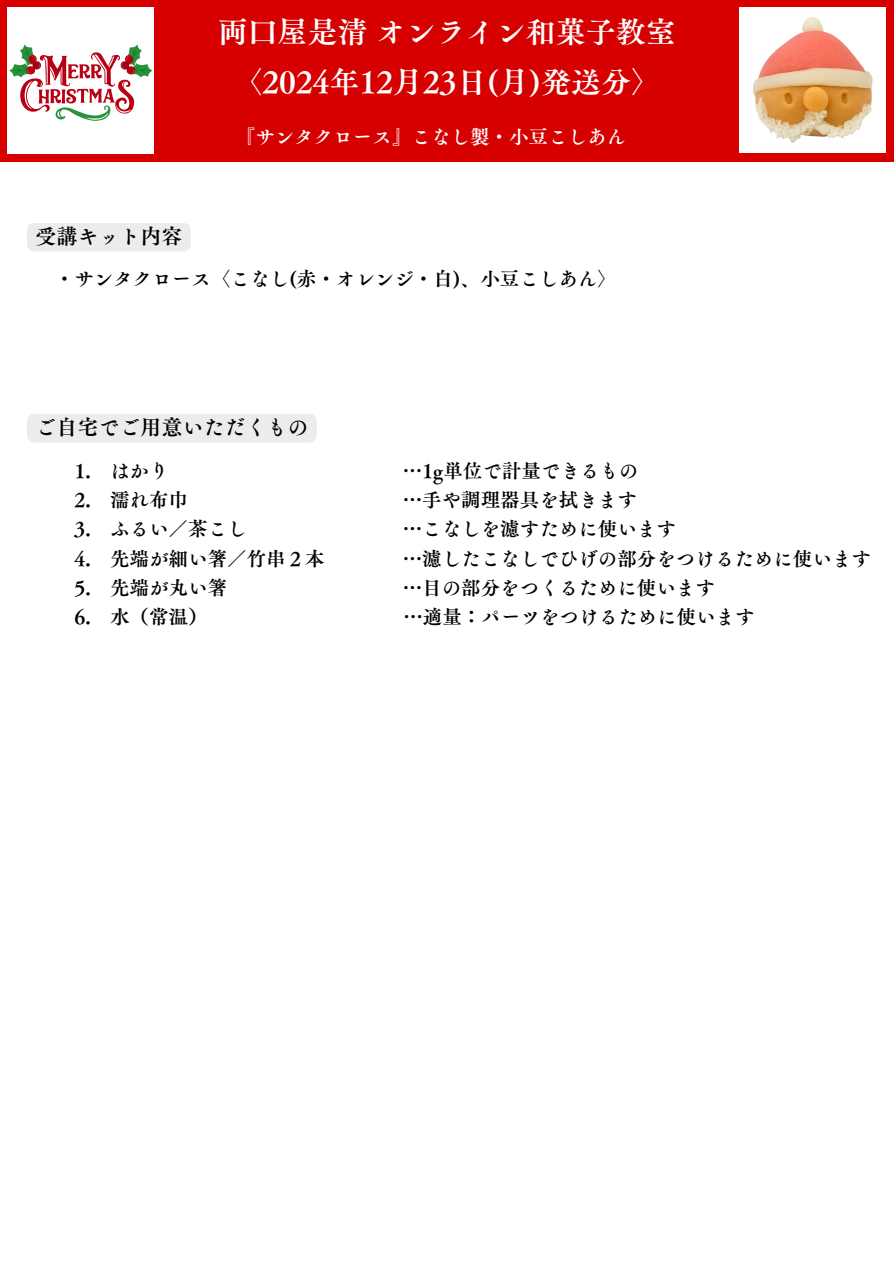
<style>
.page{position:relative;width:894px;height:1264px;background:#fff}
.page>*{position:absolute;margin:0;border:0;box-sizing:border-box;transform-origin:0 0}
.t1{font:30px/49.5px "Canva Tsuku A Old Min Pr 6 N B";color:#fff;text-align:center}
.t2{font:21px "Canva Tsuku A Old Min Pr 6 N B";color:#000}
.t3{font:19.5px "Canva Tsuku A Old Min Pr 6 N B";color:#000}
.t4{font:19.5px "Canva Tsuku A Old Min Pr 6 N B";color:#fff}
</style>
<div class="page">
<div style="left:0;top:0;width:893px;height:162px;background:#d60000"></div>
<div style="left:7px;top:7px;width:147px;height:146px;background:#fff"></div>
<img style="left:739px;top:7px;width:147px;height:146px">
<svg style="left:9px;top:44px;width:144px;height:76px"></svg>
<div style="left:27px;top:223px;width:164px;height:29px;background:#ececec"></div>
<div style="left:27px;top:414px;width:290px;height:28px;background:#ececec"></div>
<p class="t1" style="left:218px;top:7px;width:459px">両口屋是清オンライン和菓子教室〈2024年12月 23日 (月 )発送分〉</p>
<p class="t4" style="left:236px;top:127px;width:391px">『サンタクロース』こなし製・小豆こしあん</p>
<p class="t2" style="left:35px;top:226px;width:148px">受講キット内容</p>
<p class="t3" style="left:55px;top:268px;width:563px">・サンタクロース〈こなし(赤・オレンジ・白)、小豆こしあん〉</p>
<p class="t2" style="left:35px;top:416px;width:274px">ご自宅でご用意いただくもの</p>
<h1 class="t3" style="left:74px;top:461px;width:96px">1. はかり</h1>
<h1 class="t3" style="left:402px;top:461px;width:237px">…1g単位で計量できるもの</h1>
<p class="t3" style="left:74px;top:490px;width:111px">2. 濡れ布巾</p>
<p class="t3" style="left:402px;top:490px;width:235px">…手や調理器具を拭きます</p>
<p class="t3" style="left:74px;top:519px;width:174px">3. ふるい／茶こし</p>
<p class="t3" style="left:402px;top:519px;width:274px">…こなしを濾すために使います</p>
<p class="t3" style="left:74px;top:548px;width:252px">4. 先端が細い箸／竹串２本</p>
<p class="t3" style="left:402px;top:548px;width:469px">…濾したこなしでひげの部分をつけるために使います</p>
<p class="t3" style="left:74px;top:578px;width:154px">5. 先端が丸い箸</p>
<p class="t3" style="left:402px;top:578px;width:313px">…目の部分をつくるために使います</p>
<p class="t3" style="left:74px;top:607px;width:135px">6. 水（常温）</p>
<p class="t3" style="left:403px;top:607px;width:352px">…適量：パーツをつけるために使います</p>
</div>
